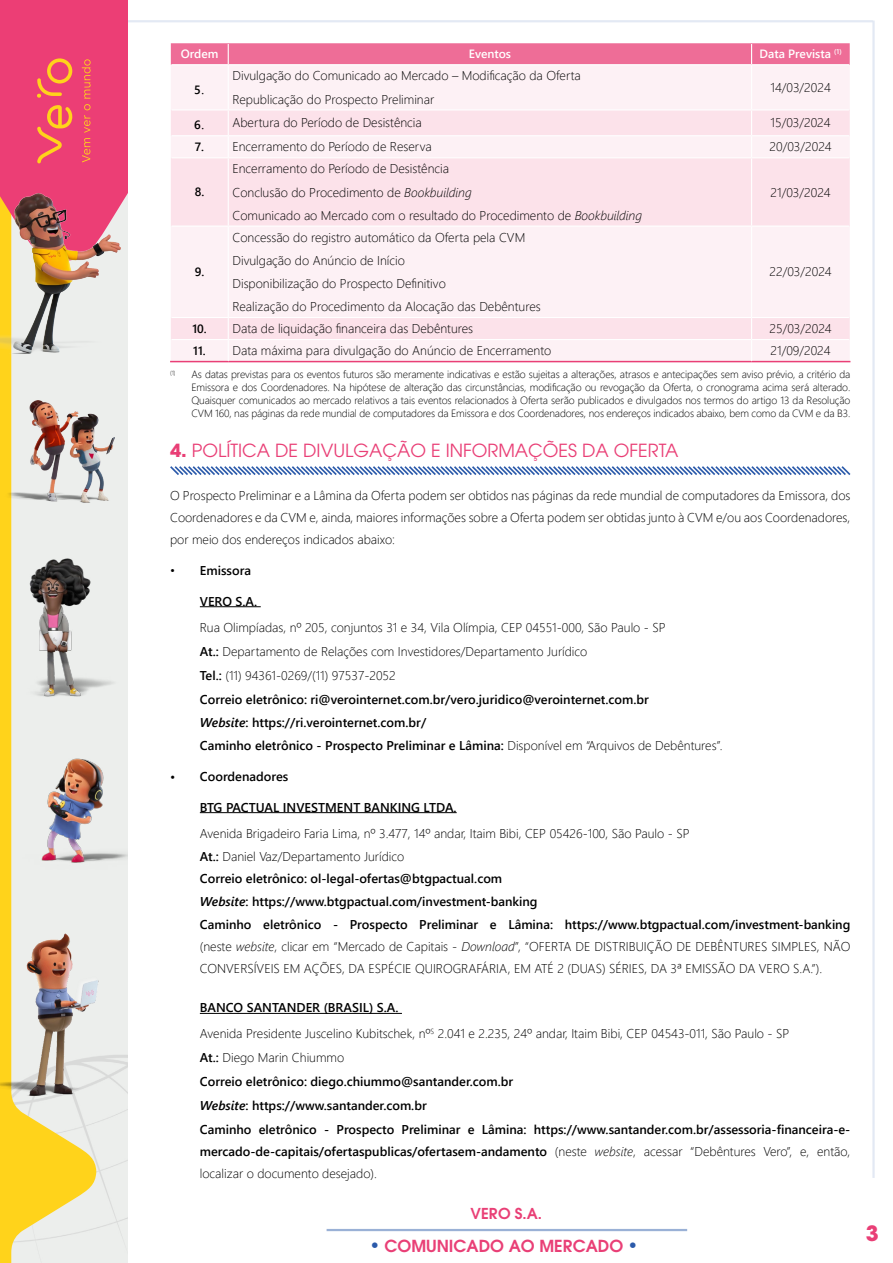
<style>
.page{position:relative;width:893px;height:1263px;background:#fff}
.page>*{position:absolute;margin:0;border:0;box-sizing:border-box;transform-origin:0 0}
.t1{font:700 21px "ITC Avant Garde Pro";color:#e93f76}
.t2{font:18px "ITC Avant Garde Pro";color:#e93f76}
.t3{font:600 16.5px "ITC Avant Garde Pro";color:#e93f76}
.t4{font:600 15px "ITC Avant Garde Pro";color:#e93f76}
.t5{font:300 12.75px/23.1px "Segoe UI";color:#000}
.t6{font:600 12.75px/24px "Segoe UI";color:#000}
.t7{font:600 12px "Segoe UI";color:#fff}
.t8{font:600 12px "Segoe UI";color:#000}
.t9{font:300 10.5px/12.9px "Segoe UI";letter-spacing:-.01em;color:#000;text-align:justify}
.s1{font-weight:300;font-size:18px}
.s2{font-size:18px}
.s3{font-weight:600;font-size:12px}
.s4{font-style:italic}
.s5{font-weight:700}
.s6{font-weight:300}
.s7{font-weight:600}
.s8{font-weight:600;font-style:italic}
.s9{font-size:18px;color:#2b5aaa}
</style>
<div class="page">
<hr style="left:872px;top:21px;width:3px;height:1157px;background:#d5deee">
<hr style="left:327px;top:1229px;width:360px;height:2px;background:#6487c1">
<hr style="left:61px;top:20px;width:812px;height:2px;background:#d5deee">
<div style="left:0;top:0;width:128px;height:1263px;background:#eceeec"></div>
<img style="left:96px;top:1055px;width:32px;height:175px">
<svg style="left:0;top:358px;width:96px;height:905px"></svg>
<svg style="left:0;top:0;width:128px;height:250px;background:#ec4673"></svg>
<img style="left:5px;top:400px;width:110px;height:108px">
<img style="left:18px;top:554px;width:95px;height:149px">
<img style="left:17px;top:736px;width:111px;height:137px">
<img style="left:0;top:194px;width:120px;height:164px">
<img style="left:0;top:932px;width:106px;height:169px">
<svg style="left:170px;top:466px;width:681px;height:9px"></svg>
<hr style="left:200px;top:606px;width:61px;height:1px;background:#000">
<hr style="left:200px;top:812px;width:257px;height:1px;background:#000">
<hr style="left:200px;top:1013px;width:202px;height:1px;background:#000">
<div style="left:171px;top:65px;width:679px;height:296px;background:#fdf1f5"></div>
<svg style="left:171px;top:110px;width:679px;height:230px;fill:#fdeff3"></svg>
<div style="left:171px;top:43px;width:679px;height:22px;background:#ee6d97"></div>
<hr style="left:228px;top:65px;width:1px;height:44px;background:#fff">
<hr style="left:751px;top:65px;width:1px;height:44px;background:#fff">
<svg style="left:228px;top:110px;width:1px;height:47px"></svg>
<svg style="left:751px;top:110px;width:1px;height:47px"></svg>
<hr style="left:228px;top:158px;width:1px;height:68px;background:#fff">
<hr style="left:751px;top:158px;width:1px;height:68px;background:#fff">
<hr style="left:228px;top:227px;width:1px;height:90px;background:#fff">
<hr style="left:751px;top:227px;width:1px;height:90px;background:#fff">
<hr style="left:172px;top:64px;width:56px;height:1px;background:#fff">
<hr style="left:228px;top:64px;width:524px;height:1px;background:#fff">
<hr style="left:752px;top:64px;width:97px;height:1px;background:#fff">
<hr style="left:172px;top:109px;width:56px;height:1px;background:#fff">
<hr style="left:228px;top:109px;width:524px;height:1px;background:#fff">
<hr style="left:752px;top:109px;width:97px;height:1px;background:#fff">
<hr style="left:172px;top:135px;width:56px;height:1px;background:#fff">
<hr style="left:228px;top:135px;width:524px;height:1px;background:#fff">
<hr style="left:752px;top:135px;width:97px;height:1px;background:#fff">
<hr style="left:172px;top:157px;width:56px;height:1px;background:#fff">
<hr style="left:228px;top:157px;width:524px;height:1px;background:#fff">
<hr style="left:752px;top:157px;width:97px;height:1px;background:#fff">
<hr style="left:172px;top:226px;width:56px;height:1px;background:#fff">
<hr style="left:228px;top:226px;width:524px;height:1px;background:#fff">
<hr style="left:752px;top:226px;width:97px;height:1px;background:#fff">
<hr style="left:172px;top:317px;width:56px;height:1px;background:#fff">
<hr style="left:228px;top:317px;width:524px;height:1px;background:#fff">
<hr style="left:752px;top:317px;width:97px;height:1px;background:#fff">
<hr style="left:172px;top:339px;width:56px;height:1px;background:#fff">
<hr style="left:228px;top:339px;width:524px;height:1px;background:#fff">
<hr style="left:752px;top:339px;width:97px;height:1px;background:#fff">
<hr style="left:170px;top:361px;width:58px;height:1px;background:#e93f76">
<hr style="left:228px;top:361px;width:524px;height:1px;background:#e93f76">
<hr style="left:752px;top:361px;width:98px;height:1px;background:#e93f76">
<svg style="left:228px;top:318px;width:1px;height:43px"></svg>
<svg style="left:751px;top:318px;width:1px;height:43px"></svg>
<p class="t7" style="left:181px;top:43px;width:39px">Ordem</p>
<p class="t7" style="left:469px;top:43px;width:44px">Eventos</p>
<p class="t7" style="left:759px;top:43px;width:84px">Data Prevista <sup>(1)</sup></p>
<p class="t8" style="left:194px;top:78px;width:12px">5<span class="s1">.</span></p>
<p class="t5" style="left:232px;top:63px;width:350px">Divulgação do Comunicado ao Mercado – Modificação da Oferta<br>Republicação do Prospecto Preliminar</p>
<p class="t5" style="left:770px;top:75px;width:62px">14/03/2024</p>
<p class="t5" style="left:194px;top:110px;width:229px"><sub>6</sub><span class="s2">.</span> Abertura do Período de Desistência</p>
<p class="t5" style="left:771px;top:110px;width:62px">15/03/2024</p>
<p class="t5" style="left:195px;top:134px;width:238px"><span class="s3">7.</span> Encerramento do Período de Reserva</p>
<p class="t5" style="left:770px;top:134px;width:64px">20/03/2024</p>
<p class="t8" style="left:195px;top:181px;width:11px">8.</p>
<p class="t5" style="left:232px;top:156px;width:411px">Encerramento do Período de Desistência<br>Conclusão do Procedimento de <span class="s4">Bookbuilding<br></span>Comunicado ao Mercado com o resultado do Procedimento de <span class="s4">Bookbuilding</span></p>
<p class="t5" style="left:771px;top:179px;width:62px">21/03/2024</p>
<p class="t8" style="left:195px;top:261px;width:11px">9.</p>
<p class="t5" style="left:232px;top:224px;width:310px">Concessão do registro automático da Oferta pela CVM Divulgação do Anúncio de Início<br>Disponibilização do Prospecto Definitivo<br>Realização do Procedimento da Alocação das Debêntures</p>
<p class="t5" style="left:770px;top:259px;width:64px">22/03/2024</p>
<p class="t5" style="left:192px;top:316px;width:282px"><span class="s3">10.</span> Data de liquidação financeira das Debêntures</p>
<p class="t5" style="left:770px;top:316px;width:64px">25/03/2024</p>
<p class="t5" style="left:193px;top:338px;width:360px"><span class="s3">11.</span> Data máxima para divulgação do Anúncio de Encerramento</p>
<p class="t5" style="left:771px;top:338px;width:62px">21/09/2024</p>
<p class="t9" style="left:191px;top:367px;width:661px;text-indent:-21px"><sup>(1)</sup> As datas previstas para os eventos futuros são meramente indicativas e estão sujeitas a alterações, atrasos e antecipações sem aviso prévio, a critério da Emissora e dos Coordenadores. Na hipótese de alteração das circunstâncias, modificação ou revogação da Oferta, o cronograma acima será alterado.<br>Quaisquer comunicados ao mercado relativos a tais eventos relacionados à Oferta serão publicados e divulgados nos termos do artigo 13 da Resolução CVM 160, nas páginas da rede mundial de computadores da Emissora e dos Coordenadores, nos endereços indicados abaixo, bem como da CVM e da B3.</p>
<h2 class="t2" style="left:170px;top:439px;width:510px"><span class="s5">4.</span> POLÍTICA DE DIVULGAÇÃO E INFORMAÇÕES DA OFERTA</h2>
<p class="t5" style="left:170px;top:483px;width:682px;line-height:21.9px;text-align:justify">O Prospecto Preliminar e a Lâmina da Oferta podem ser obtidos nas páginas da rede mundial de computadores da Emissora, dos Coordenadores e da CVM e, ainda, maiores informações sobre a Oferta podem ser obtidas junto à CVM e/ou aos Coordenadores, por meio dos endereços indicados abaixo:</p>
<p class="t6" style="left:170px;top:557px;width:82px"><span class="s6">•</span> Emissora</p>
<p class="t6" style="left:200px;top:588px;width:59px">VERO S.A.</p>
<p class="t5" style="left:200px;top:614px;width:524px;line-height:23.7px">Rua Olimpíadas, nº 205, conjuntos 31 e 34, Vila Olímpia, CEP 04551-000, São Paulo - SP<br><span class="s7">At.:</span> Departamento de Relações com Investidores/Departamento Jurídico<br><span class="s7">Tel.:</span> (11) 94361-0269/(11) 97537-2052<br><span class="s7">Correio eletrônico: ri@verointernet.com.br/vero.juridico@verointernet.com.br<br></span><span class="s8">Website</span><span class="s7">: https://ri.verointernet.com.br/<br>Caminho eletrônico - Prospecto Preliminar e Lâmina:</span> Disponível em “Arquivos de Debêntures”.</p>
<p class="t6" style="left:170px;top:763px;width:120px">• Coordenadores</p>
<p class="t6" style="left:200px;top:794px;width:258px">BTG PACTUAL INVESTMENT BANKING LTDA.</p>
<p class="t5" style="left:200px;top:821px;width:652px;line-height:22.5px">Avenida Brigadeiro Faria Lima, nº 3.477, 14º andar, Itaim Bibi, CEP 05426-100, São Paulo - SP<br><span class="s7">At.:</span> Daniel Vaz/Departamento Jurídico<br><span class="s7">Correio eletrônico: ol-legal-ofertas@btgpactual.com<br></span><span class="s8">Website</span><span class="s7">: https://www.btgpactual.com/investment-banking<br>Caminho eletrônico - Prospecto Preliminar e Lâmina: https://www.btgpactual.com/investment-banking </span>(neste <span class="s4">website</span>, clicar em “Mercado de Capitais - <span class="s4">Download</span>”, “OFERTA DE DISTRIBUIÇÃO DE DEBÊNTURES SIMPLES, NÃO CONVERSÍVEIS EM AÇÕES, DA ESPÉCIE QUIROGRAFÁRIA, EM ATÉ 2 (DUAS) SÉRIES, DA 3ª EMISSÃO DA VERO S.A.”).</p>
<p class="t5" style="left:200px;top:993px;width:591px;line-height:26.1px"><span class="s7">BANCO SANTANDER (BRASIL) S.A.<br></span>Avenida Presidente Juscelino Kubitschek, nº<sup>S</sup> 2.041 e 2.235, 24º andar, Itaim Bibi, CEP 04543-011, São Paulo - SP</p>
<p class="t6" style="left:200px;top:1045px;width:652px">At.: <span class="s6">Diego Marin Chiummo<br></span>Correio eletrônico: diego.chiummo@santander.com.br<br><span class="s4">Website</span>: https://www.santander.com.br<br>Caminho eletrônico - Prospecto Preliminar e Lâmina: https://www.santander.com.br/assessoria-financeira-e-</p>
<p class="t5" style="left:200px;top:1139px;width:652px;line-height:21.9px"><span class="s7">mercado-de-capitais/ofertaspublicas/ofertasem-andamento</span> (neste <span class="s4">website</span>, acessar “Debêntures Vero”, e, então, localizar o documento desejado).</p>
<p class="t4" style="left:471px;top:1203px;width:73px">VERO S.A.</p>
<p class="t3" style="left:369px;top:1235px;width:270px"><span class="s9">•</span> COMUNICADO AO MERCADO <span class="s9">•</span></p>
<h1 class="t1" style="left:866px;top:1219px;width:14px">3</h1>
</div>
